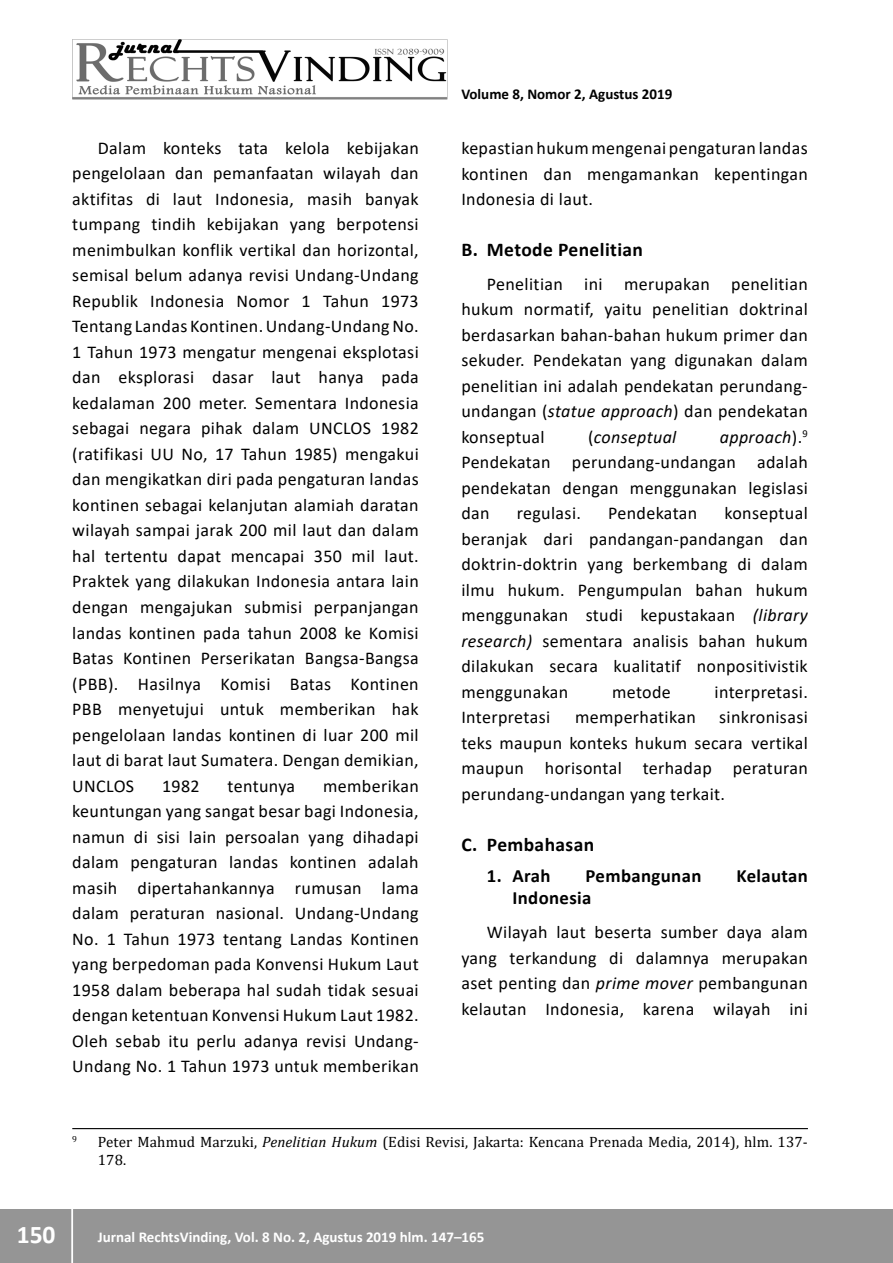
<style>
.page{position:relative;width:893px;height:1263px;background:#fff}
.page>*{position:absolute;margin:0;border:0;box-sizing:border-box;transform-origin:0 0}
.t1{font:700 25.5px "Calibri";color:#fff}
.t2{font:700 19.5px "Calibri";letter-spacing:.02em;color:#000}
.t3{font:700 18.75px "Calibri";letter-spacing:.02em;color:#000}
.t4{font:18px/25.5px "Calibri";letter-spacing:.02em;color:#000;text-align:justify}
.t5{font:italic 18px "Calibri";letter-spacing:.02em;color:#000}
.t6{font:15px/18px "Cambria";letter-spacing:.01em;color:#000}
.t7{font:700 15px "Calibri";color:#fff}
.t8{font:700 15px "Calibri";color:#000}
.t9{font:8.7px "Cambria";color:#000}
.s1{font-style:italic}
.s2{font-style:normal}
</style>
<div class="page">
<div style="left:0;top:1209px;width:893px;height:54px;background:#959595"></div>
<hr style="left:72px;top:1206px;width:1px;height:57px;background:#fff">
<img style="left:72px;top:39px;width:375px;height:60px">
<hr style="left:72px;top:1128px;width:736px;height:1px;background:#000">
<p class="t4" style="left:72px;top:135px;width:348px;text-indent:26px">Dalam konteks tata kelola kebijakan pengelolaan dan pemanfaatan wilayah dan aktifitas di laut Indonesia, masih banyak tumpang tindih kebijakan yang berpotensi menimbulkan konflik vertikal dan horizontal, semisal belum adanya revisi Undang-Undang Republik Indonesia Nomor 1 Tahun 1973<br>Tentang Landas Kontinen. Undang-Undang No.<br>1 Tahun 1973 mengatur mengenai eksplotasi dan eksplorasi dasar laut hanya pada kedalaman 200 meter. Sementara Indonesia sebagai negara pihak dalam UNCLOS 1982 (ratifikasi UU No, 17 Tahun 1985) mengakui dan mengikatkan diri pada pengaturan landas kontinen sebagai kelanjutan alamiah daratan wilayah sampai jarak 200 mil laut dan dalam hal tertentu dapat mencapai 350 mil laut.<br>Praktek yang dilakukan Indonesia antara lain dengan mengajukan submisi perpanjangan landas kontinen pada tahun 2008 ke Komisi Batas Kontinen Perserikatan Bangsa-Bangsa (PBB). Hasilnya Komisi Batas Kontinen PBB menyetujui untuk memberikan hak pengelolaan landas kontinen di luar 200 mil laut di barat laut Sumatera. Dengan demikian, UNCLOS</p>
<p class="t4" style="left:72px;top:772px;width:348px;text-indent:251px">memberikan keuntungan yang sangat besar bagi Indonesia, namun di sisi lain persoalan yang dihadapi dalam pengaturan landas kontinen adalah masih dipertahankannya rumusan lama dalam peraturan nasional. Undang-Undang No. 1 Tahun 1973 tentang Landas Kontinen yang berpedoman pada Konvensi Hukum Laut 1958 dalam beberapa hal sudah tidak sesuai dengan ketentuan Konvensi Hukum Laut 1982.<br>Oleh sebab itu perlu adanya revisi Undang-Undang No. 1 Tahun 1973 untuk memberikan</p>
<p class="t4" style="left:162px;top:772px;width:39px">1982</p>
<p class="t4" style="left:228px;top:772px;width:69px">tentunya</p>
<p class="t8" style="left:461px;top:84px;width:212px">Volume 8, Nomor 2, Agustus 2019</p>
<p class="t4" style="left:461px;top:135px;width:348px">kepastian hukum mengenai pengaturan landas kontinen dan mengamankan kepentingan Indonesia di laut.</p>
<p class="t2" style="left:461px;top:235px;width:183px">B. Metode Penelitian</p>
<p class="t4" style="left:461px;top:270px;width:348px;text-indent:26px">Penelitian ini merupakan penelitian hukum normatif, yaitu penelitian doktrinal berdasarkan bahan-bahan hukum primer dan sekuder. Pendekatan yang digunakan dalam penelitian ini adalah pendekatan perundang&shy;undangan (<span class="s1">statue approach</span>) dan pendekatan konseptual</p>
<p class="t4" style="left:461px;top:424px;width:348px;text-indent:258px"><span class="s1">approach</span>).<sup>9<br></sup>Pendekatan perundang-undangan adalah pendekatan dengan menggunakan legislasi dan</p>
<p class="t5" style="left:588px;top:424px;width:90px"><span class="s2">(</span>conseptual</p>
<p class="t4" style="left:461px;top:500px;width:348px;text-indent:263px">konseptual beranjak dari pandangan-pandangan dan doktrin-doktrin yang berkembang di dalam ilmu hukum. Pengumpulan bahan hukum menggunakan studi kepustakaan <span class="s1">(library research)</span> sementara analisis bahan hukum dilakukan secara kualitatif nonpositivistik menggunakan</p>
<p class="t4" style="left:517px;top:500px;width:66px">regulasi.</p>
<p class="t4" style="left:608px;top:500px;width:91px">Pendekatan</p>
<p class="t4" style="left:612px;top:679px;width:60px">metode</p>
<p class="t4" style="left:715px;top:679px;width:95px">interpretasi.</p>
<p class="t4" style="left:461px;top:704px;width:348px;text-indent:258px">sinkronisasi teks maupun konteks hukum secara vertikal maupun horisontal terhadap peraturan perundang-undangan yang terkait.</p>
<p class="t2" style="left:461px;top:830px;width:134px">C. Pembahasan</p>
<p class="t3" style="left:487px;top:862px;width:65px">1. Arah</p>
<p class="t3" style="left:585px;top:862px;width:117px">Pembangunan</p>
<p class="t3" style="left:736px;top:862px;width:73px">Kelautan</p>
<p class="t3" style="left:512px;top:885px;width:81px">Indonesia</p>
<p class="t4" style="left:461px;top:919px;width:348px;text-indent:26px">Wilayah laut beserta sumber daya alam yang terkandung di dalamnya merupakan aset penting dan <span class="s1">prime mover</span> pembangunan kelautan Indonesia, karena wilayah ini</p>
<p class="t4" style="left:461px;top:704px;width:90px">Interpretasi</p>
<p class="t4" style="left:575px;top:704px;width:122px">memperhatikan</p>
<p class="t9" style="left:72px;top:1134px;width:6px">9</p>
<p class="t6" style="left:98px;top:1133px;width:712px">Peter Mahmud Marzuki, <span class="s1">Penelitian Hukum</span> (Edisi Revisi, Jakarta: Kencana Prenada Media, 2014), hlm. 137-<br>178.</p>
<h1 class="t1" style="left:17px;top:1216px;width:40px">150</h1>
<p class="t7" style="left:98px;top:1227px;width:388px">Jurnal RechtsVinding, Vol. 8 No. 2, Agustus 2019 hlm. 147–165</p>
</div>
